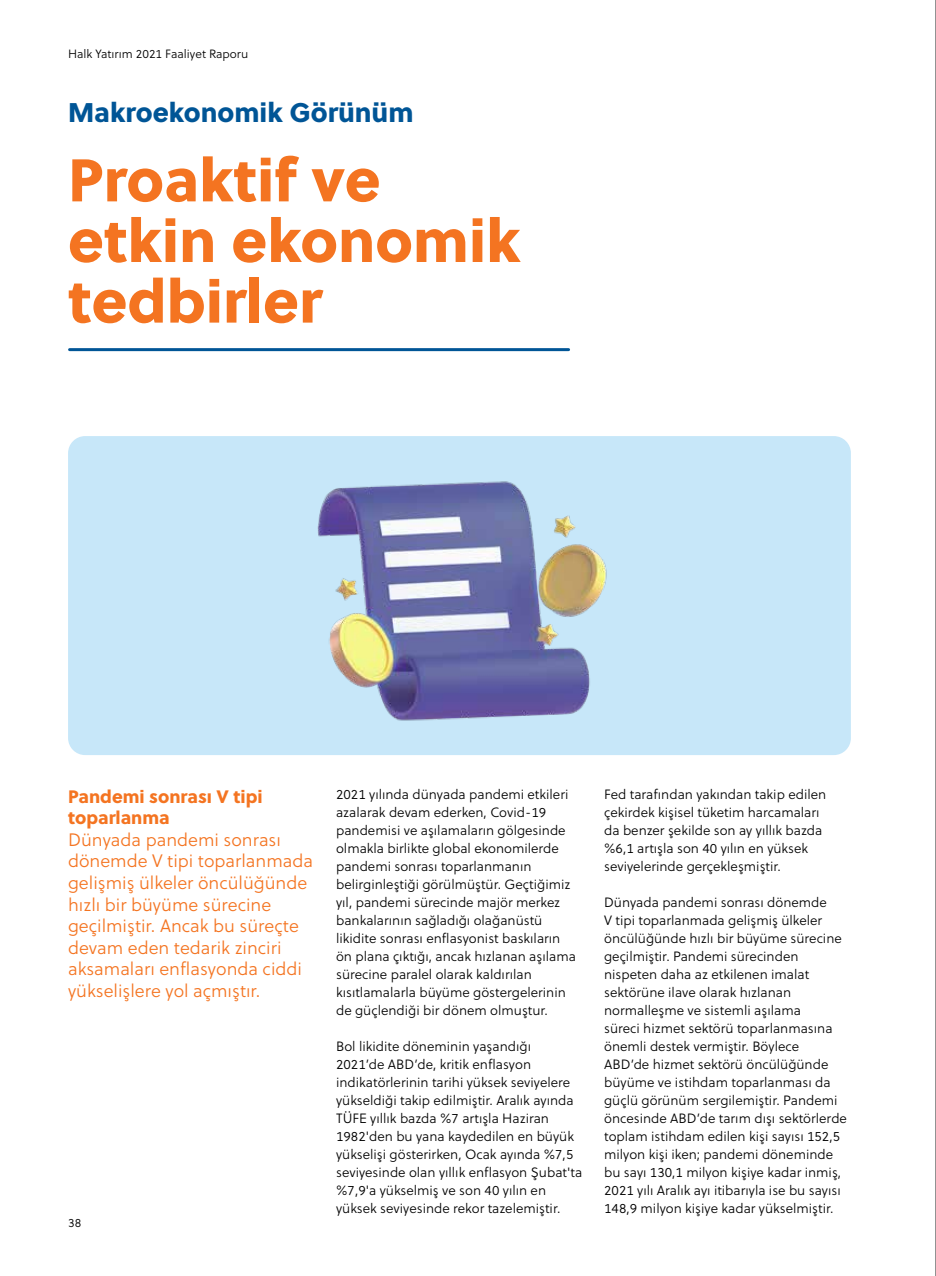
<style>
.page{position:relative;width:936px;height:1276px;background:#fff}
.page>*{position:absolute;margin:0;border:0;box-sizing:border-box;transform-origin:0 0}
.t1{font:60px/60.6px "Soleil Xb";color:#f47421}
.t2{font:27px "Soleil Xb";color:#005596}
.t3{font:18px/21.6px "Soleil Lt";color:#f47421}
.t4{font:18px/21.6px "Soleil Xb";color:#f47421}
.t5{font:13.5px/18px "Soleil Lt";color:#000}
.t6{font:12px "Soleil Lt";color:#000}
</style>
<div class="page">
<hr style="left:70px;top:348px;width:498px;height:3px;background:#005596">
<div style="left:68px;top:436px;width:782px;height:319px;background:#c7e7f9;border-radius:17px"></div>
<img style="left:317px;top:481px;width:290px;height:240px">
<hr style="left:935px;top:0;width:1px;height:1276px;background:#000">
<p class="t6" style="left:68px;top:45px;width:182px">Halk Yatırım 2021 Faaliyet Raporu</p>
<h2 class="t2" style="left:68px;top:91px;width:347px">Makroekonomik Görünüm</h2>
<h1 class="t1" style="left:68px;top:146px;width:454px">Proaktif ve etkin ekonomik tedbirler</h1>
<h3 class="t4" style="left:68px;top:784px;width:196px">Pandemi sonrası V tipi toparlanma</h3>
<h3 class="t3" style="left:68px;top:828px;width:246px">Dünyada pandemi sonrası dönemde V tipi toparlanmada gelişmiş ülkeler öncülüğünde hızlı bir büyüme sürecine geçilmiştir. Ancak bu süreçte devam eden tedarik zinciri aksamaları enflasyonda ciddi yükselişlere yol açmıştır.</h3>
<p class="t6" style="left:68px;top:1214px;width:15px">38</p>
<p class="t5" style="left:336px;top:785px;width:241px">2021 yılında dünyada pandemi etkileri azalarak devam ederken, Covid-19 pandemisi ve aşılamaların gölgesinde olmakla birlikte global ekonomilerde pandemi sonrası toparlanmanın belirginleştiği görülmüştür. Geçtiğimiz yıl, pandemi sürecinde majör merkez bankalarının sağladığı olağanüstü likidite sonrası enflasyonist baskıların ön plana çıktığı, ancak hızlanan aşılama sürecine paralel olarak kaldırılan kısıtlamalarla büyüme göstergelerinin de güçlendiği bir dönem olmuştur.</p>
<p class="t5" style="left:336px;top:1037px;width:248px">Bol likidite döneminin yaşandığı 2021’de ABD’de, kritik enflasyon indikatörlerinin tarihi yüksek seviyelere yükseldiği takip edilmiştir. Aralık ayında TÜFE yıllık bazda %7 artışla Haziran 1982'den bu yana kaydedilen en büyük yükselişi gösterirken, Ocak ayında %7,5 seviyesinde olan yıllık enflasyon Şubat'ta %7,9'a yükselmiş ve son 40 yılın en yüksek seviyesinde rekor tazelemiştir.</p>
<p class="t5" style="left:604px;top:785px;width:223px">Fed tarafından yakından takip edilen çekirdek kişisel tüketim harcamaları da benzer şekilde son ay yıllık bazda %6,1 artışla son 40 yılın en yüksek seviyelerinde gerçekleşmiştir.</p>
<p class="t5" style="left:604px;top:893px;width:244px">Dünyada pandemi sonrası dönemde<br>V tipi toparlanmada gelişmiş ülkeler öncülüğünde hızlı bir büyüme sürecine geçilmiştir. Pandemi sürecinden nispeten daha az etkilenen imalat sektörüne ilave olarak hızlanan normalleşme ve sistemli aşılama<br>süreci hizmet sektörü toparlanmasına önemli destek vermiştir. Böylece ABD’de hizmet sektörü öncülüğünde büyüme ve istihdam toparlanması da güçlü görünüm sergilemiştir. Pandemi öncesinde ABD’de tarım dışı sektörlerde toplam istihdam edilen kişi sayısı 152,5 milyon kişi iken; pandemi döneminde bu sayı 130,1 milyon kişiye kadar inmiş, 2021 yılı Aralık ayı itibarıyla ise bu sayısı 148,9 milyon kişiye kadar yükselmiştir.</p>
</div>
